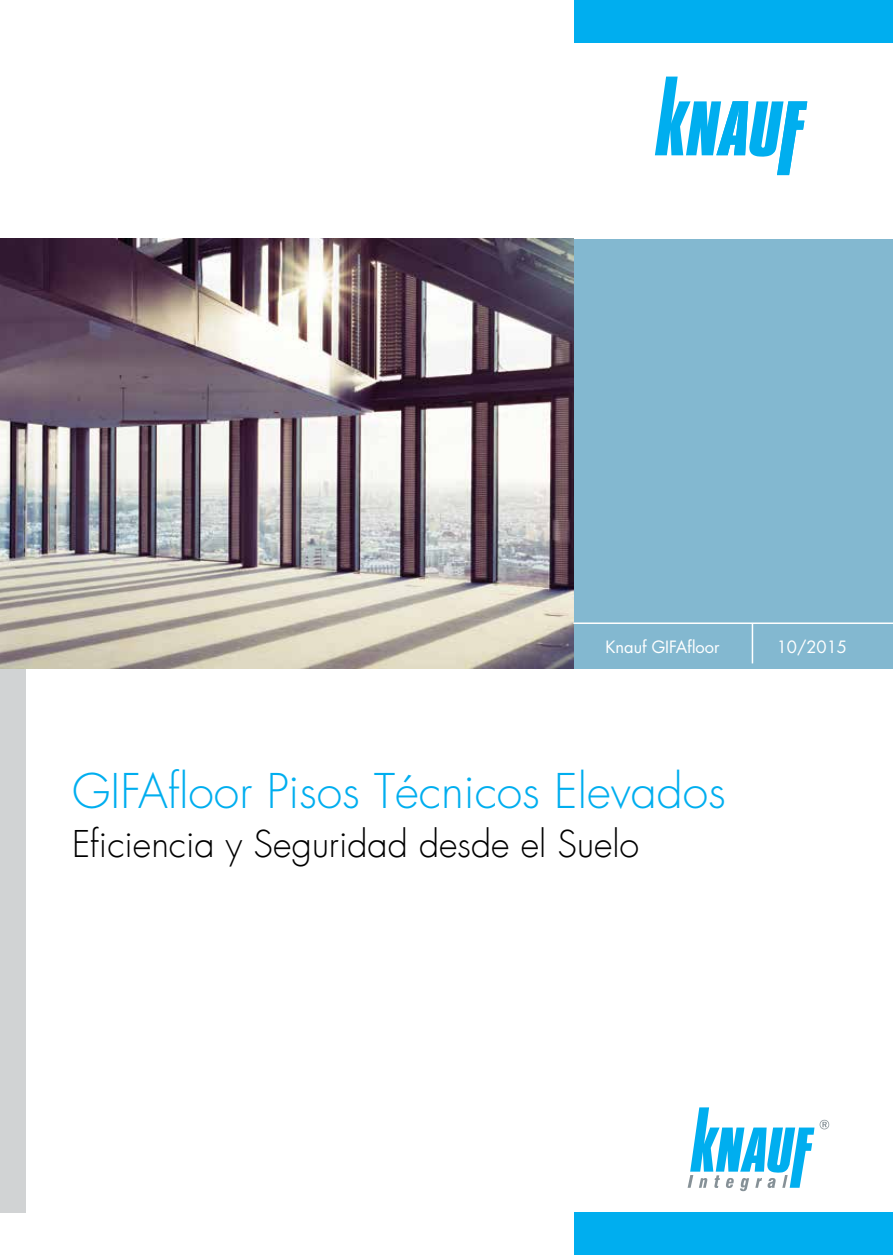
<style>
.page{position:relative;width:893px;height:1255px;background:#fff}
.page>*{position:absolute;margin:0;border:0;box-sizing:border-box;transform-origin:0 0}
.t1{font:300 46.5px "Futura";color:#00aeef}
.t2{font:300 36px "Futura LT";color:#000}
.t3{font:16.5px "Futura";color:#fff}
</style>
<div class="page">
<div style="left:574px;top:1212px;width:319px;height:42px;background:#00aeef"></div>
<div style="left:574px;top:0;width:319px;height:43px;background:#00aeef"></div>
<div style="left:573px;top:239px;width:320px;height:429px;background:#83b8d0"></div>
<div style="left:0;top:668px;width:26px;height:544px;background:#d1d3d4"></div>
<svg style="left:655px;top:77px;width:152px;height:98px"></svg>
<img style="left:0;top:239px;width:573px;height:429px">
<hr style="left:573px;top:622px;width:320px;height:2px;background:#fff">
<hr style="left:752px;top:623px;width:1px;height:40px;background:#fff">
<svg style="left:820px;top:1119px;width:9px;height:10px"></svg>
<svg style="left:688px;top:1107px;width:126px;height:84px"></svg>
<p class="t3" style="left:605px;top:635px;width:116px">Knauf GIFAfloor</p>
<p class="t3" style="left:777px;top:635px;width:72px">10/2015</p>
<p class="t1" style="left:72px;top:762px;width:655px">GIFAfloor Pisos Técnicos Elevados</p>
<p class="t2" style="left:72px;top:822px;width:569px">Eficiencia y Seguridad desde el Suelo</p>
</div>
